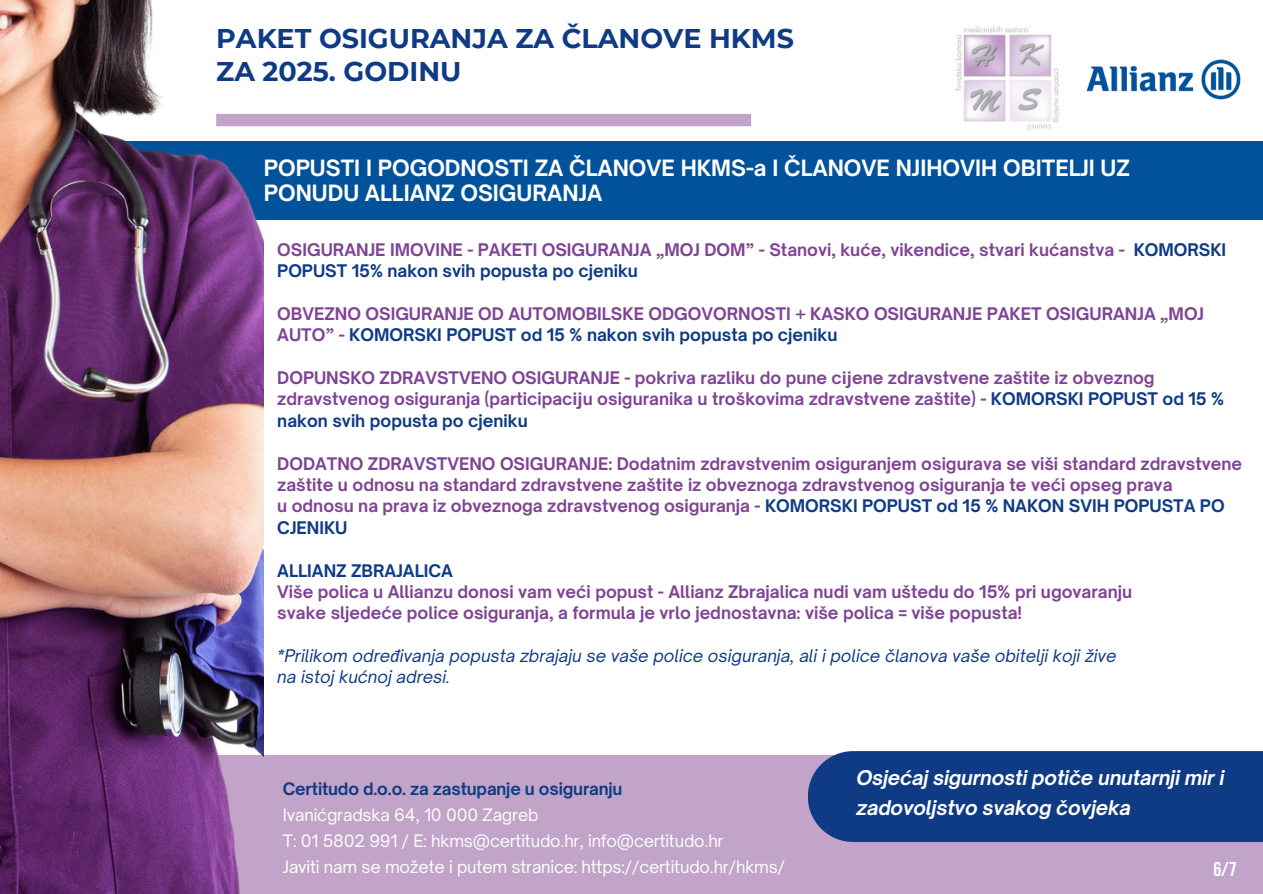
<style>
.page{position:relative;width:1263px;height:894px;background:#fff}
.page>*{position:absolute;margin:0;border:0;box-sizing:border-box;transform-origin:0 0}
.t1{font:700 27px/32.7px "Montserrat";color:#0f3b85}
.t2{font:700 21.45px/24.8px "Open Sauce One";color:#fff}
.t3{font:700 19.95px "Bebas Neue";color:#fff}
.t4{font:italic 700 19.35px/30.3px "Open Sauce One";letter-spacing:-.01em;color:#fff}
.t5{font:700 16.65px/21.3px "Open Sauce One";color:#804495}
.t6{font:italic 16.65px "Open Sauce One";color:#0f3b85}
.t7{font:16.35px "Open Sauce One";letter-spacing:-.01em;color:#fff}
.t8{font:700 16.35px "Open Sauce One";letter-spacing:-.01em;color:#0f3b85}
.s1{color:#0f3b85}
.s2{font-family:"Noto Sans"}
.s3{font-weight:700}
</style>
<div class="page">
<div style="left:216px;top:114px;width:535px;height:12px;background:#c1a4c7"></div>
<div style="left:8px;top:754px;width:1255px;height:139px;background:#c1a4c7"></div>
<img style="left:956px;top:27px;width:103px;height:103px">
<div style="left:0;top:142px;width:1263px;height:78px;background:#02529b"></div>
<img style="left:0;top:0;width:263px;height:893px">
<div style="left:808px;top:751px;width:455px;height:90px;background:#0f3b85"></div>
<img style="left:1079px;top:59px;width:170px;height:83px">
<p class="t1" style="left:216px;top:22px;width:579px">PAKET OSIGURANJA ZA ČLANOVE HKMS<br>ZA 2025. GODINU</p>
<p class="t2" style="left:264px;top:156px;width:868px">POPUSTI I POGODNOSTI ZA ČLANOVE HKMS-a I ČLANOVE NJIHOVIH OBITELJI UZ<br>PONUDU ALLIANZ OSIGURANJA</p>
<h4 class="t5" style="left:277px;top:238px;width:950px">OSIGURANJE IMOVINE - PAKETI OSIGURANJA „MOJ DOM” - Stanovi, kuće, vikendice, stvari kućanstva - <span class="s1">KOMORSKI<br>POPUST 15% nakon svih popusta po cjeniku</span></h4>
<h4 class="t5" style="left:277px;top:303px;width:928px">OBVEZNO OSIGURANJE OD AUTOMOBILSKE ODGOVORNOSTI + KASKO OSIGURANJE PAKET OSIGURANJA „MOJ<br>AUTO” - <span class="s1">KOMORSKI POPUST od 15 % nakon svih popusta po cjeniku</span></h4>
<h4 class="t5" style="left:277px;top:367px;width:948px">DOPUNSKO ZDRAVSTVENO OSIGURANJE - pokriva razliku do pune c<span class="s2">ĳ</span>ene zdravstvene zaštite iz obveznog zdravstvenog osiguranja (participac<span class="s2">ĳ</span>u osiguranika u troškovima zdravstvene zaštite) - <span class="s1">KOMORSKI POPUST od 15 % nakon svih popusta po cjeniku</span></h4>
<p class="t5" style="left:277px;top:452px;width:966px">DODATNO ZDRAVSTVENO OSIGURANJE: Dodatnim zdravstvenim osiguranjem osigurava se viši standard zdravstvene zaštite u odnosu na standard zdravstvene zaštite iz obveznoga zdravstvenog osiguranja te veći opseg prava<br>u odnosu na prava iz obveznoga zdravstvenog osiguranja - <span class="s1">KOMORSKI POPUST od 15 % NAKON SVIH POPUSTA PO CJENIKU</span></p>
<p class="t5" style="left:277px;top:559px;width:856px"><span class="s1">ALLIANZ ZBRAJALICA<br></span>Više polica u Allianzu donosi vam veći popust - Allianz Zbrajalica nudi vam uštedu do 15% pri ugovaranju svake sljedeće police osiguranja, a formula je vrlo jednostavna: više polica = više popusta!</p>
<p class="t6" style="left:277px;top:645px;width:841px"><span class="s3">*</span>Prilikom odre<span class="s2">đ</span>ivanja popusta zbrajaju se vaše police osiguranja, ali i police članova vaše obitelji koji žive</p>
<p class="t6" style="left:277px;top:666px;width:174px">na istoj kućnoj adresi.</p>
<p class="t8" style="left:283px;top:778px;width:341px">Certitudo d.o.o. za zastupanje u osiguranju</p>
<p class="t7" style="left:283px;top:804px;width:257px">Ivanićgradska 64, 10 000 Zagreb</p>
<h3 class="t7" style="left:283px;top:830px;width:442px">T: 01 5802 991 / E: hkms@certitudo.hr, info@certitudo.hr</h3>
<h4 class="t7" style="left:283px;top:856px;width:504px">Javiti nam se možete i putem stranice: https://certitudo.hr/hkms/</h4>
<h4 class="t4" style="left:856px;top:762px;width:369px">Osjećaj sigurnosti potiče unutarnji mir i zadovoljstvo svakog čovjeka</h4>
<h1 class="t3" style="left:1213px;top:860px;width:25px">6/7</h1>
</div>
